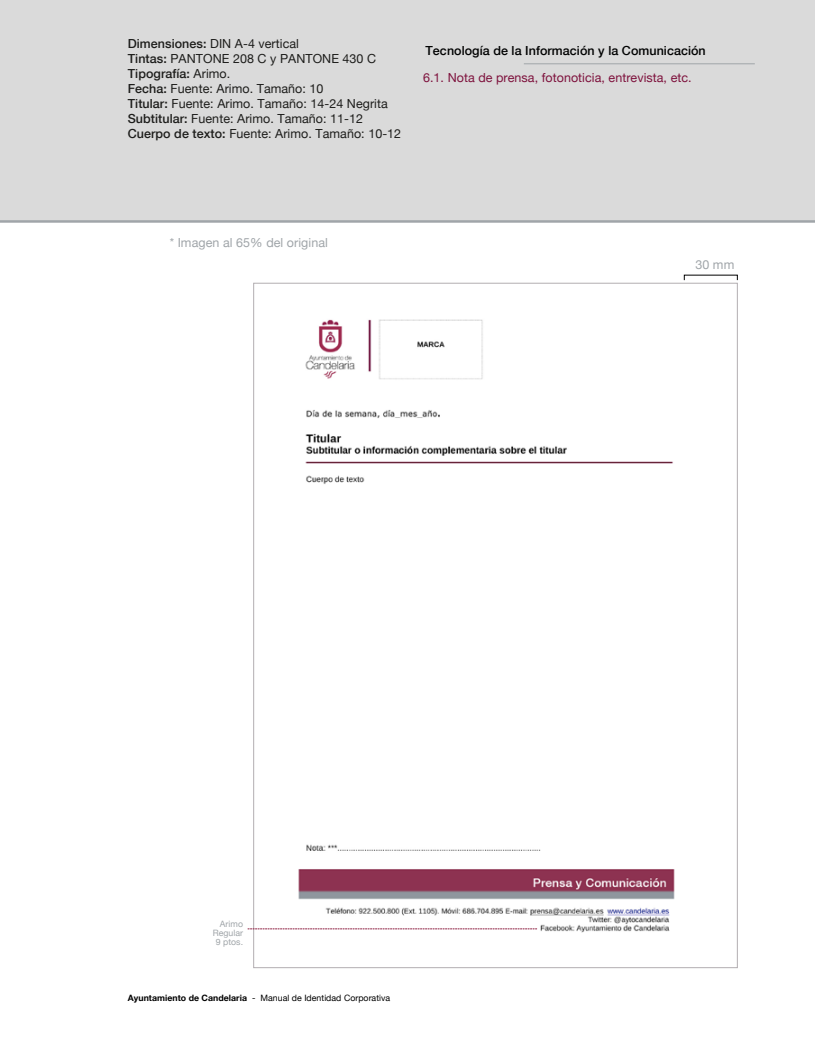
<style>
.page{position:relative;width:815px;height:1053px;background:#fff}
.page>*{position:absolute;margin:0;border:0;box-sizing:border-box;transform-origin:0 0}
.t1{font:12.5px/15px "Helvetica Neue";letter-spacing:.005em;color:#1d1d1b}
.t2{font:12.5px "Helvetica Neue";letter-spacing:.005em;color:#7e123d}
.t3{font:500 12.5px "Helvetica Neue";letter-spacing:.005em;color:#000101}
.t4{font:12.5px "Helvetica Neue";letter-spacing:.005em;color:#a0a5a9}
.t5{font:8.75px "Helvetica Neue";letter-spacing:.005em;color:#000101}
.t6{font:8.75px/8.8px "Helvetica Neue";letter-spacing:.005em;color:#a0a5a9;text-align:right}
.s1{font-weight:500}
.s2{font-weight:700}
</style>
<div class="page">
<div style="left:0;top:0;width:815px;height:221px;background:#dadada"></div>
<hr style="left:524px;top:63px;width:231px;height:1px;background:#a0a5a9">
<hr style="left:0;top:220px;width:815px;height:3px;background:#a0a5a9">
<img style="left:247px;top:319px;width:428px;height:614px">
<svg style="left:248px;top:928px;width:289px;height:1px"></svg>
<p class="t1" style="left:128px;top:36px;width:275px"><span class="s1">Dimensiones:</span> DIN A-4 vertical<br><span class="s1">Tintas:</span> PANTONE 208 C y PANTONE 430 C <span class="s1">Tipografía:</span> Arimo.<br><span class="s1">Fecha:</span> Fuente: Arimo. Tamaño: 10<br><span class="s1">Titular:</span> Fuente: Arimo. Tamaño: 14-24 Negrita <span class="s1">Subtitular:</span> Fuente: Arimo. Tamaño: 11-12<br><span class="s1">Cuerpo de texto:</span> Fuente: Arimo. Tamaño: 10-12</p>
<p class="t3" style="left:425px;top:43px;width:282px">Tecnología de la Información y la Comunicación</p>
<p class="t2" style="left:423px;top:70px;width:270px">6.1. Nota de prensa, fotonoticia, entrevista, etc.</p>
<p class="t4" style="left:170px;top:235px;width:160px">* Imagen al 65% del original</p>
<p class="t4" style="left:695px;top:257px;width:40px">30 mm</p>
<p class="t6" style="left:213px;top:919px;width:32px">Arimo<br>Regular<br>9 ptos.</p>
<p class="t5" style="left:128px;top:992px;width:264px"><span class="s2">Ayuntamiento de Candelaria</span> - Manual de Identidad Corporativa</p>
</div>
